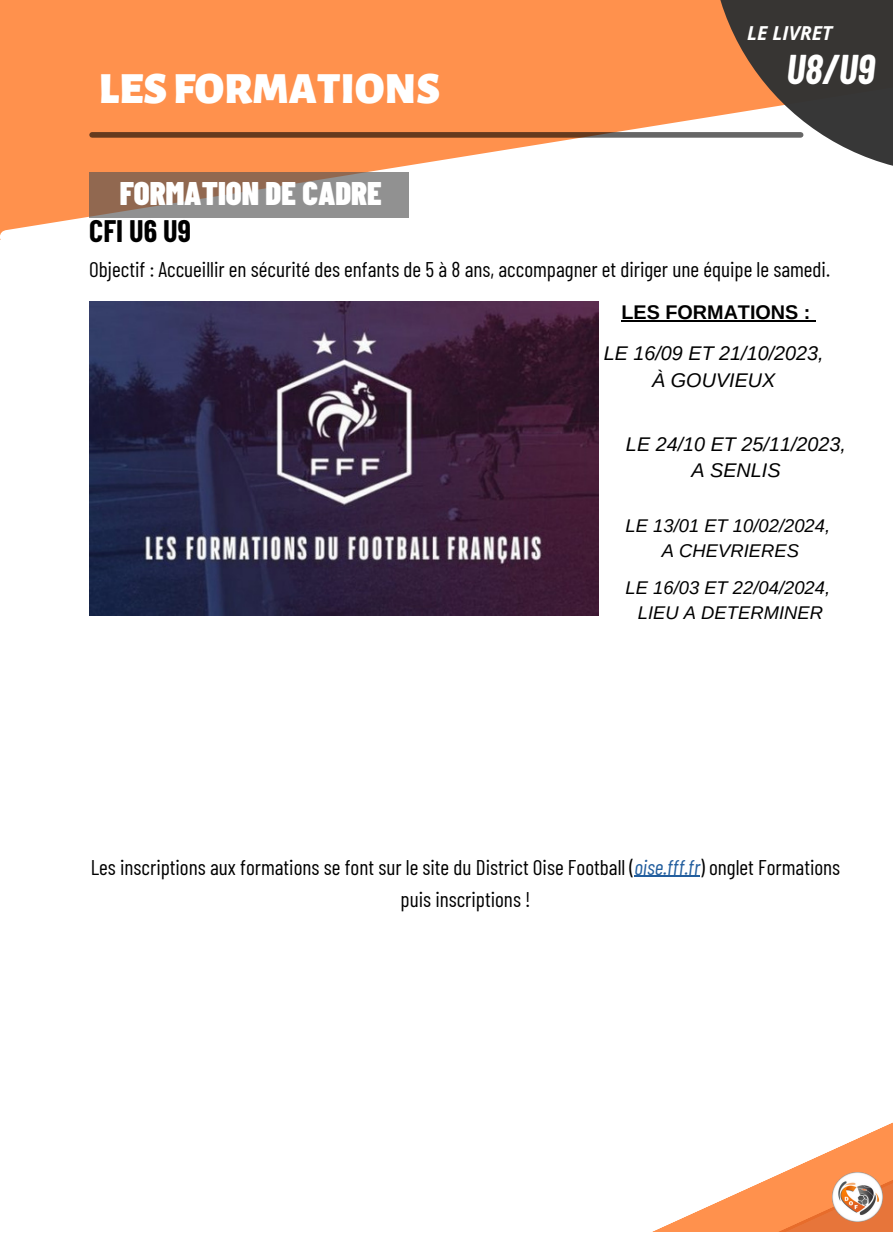
<style>
.page{position:relative;width:893px;height:1233px;background:#fff}
.page>*{position:absolute;margin:0;border:0;box-sizing:border-box;transform-origin:0 0}
.t1{font:900 45px "Alegreya Sans";color:#fff}
.t2{font:italic 700 40.65px "Barlow Condensed";color:#fff}
.t3{font:900 32.7px "Barlow Condensed";color:#fff}
.t4{font:700 30.45px "Barlow Condensed";color:#000}
.t5{font:21.3px/32px "Barlow Condensed";color:#000;text-align:center}
.t6{font:italic 19.8px "Arimo";color:#000}
.t7{font:700 19.8px "Arimo";color:#000}
.t8{font:italic 700 19.2px "Open Sans";color:#fff}
.t9{font:italic 18.45px "Arimo";color:#000}
.s1{font-style:italic;color:#225e9e}
</style>
<div class="page">
<svg style="left:652px;top:1123px;width:240px;height:109px"></svg>
<div style="left:0;top:0;width:709px;height:71px;background:#ff914d"></div>
<svg style="left:0;top:71px;width:709px;height:169px"></svg>
<svg style="left:92px;top:132px;width:617px;height:6px;fill:#663a1e"></svg>
<svg style="left:89px;top:172px;width:319px;height:46px;fill:#919191"></svg>
<img style="left:832px;top:1172px;width:50px;height:50px">
<svg style="left:709px;top:0;width:183px;height:166px;fill:#373737"></svg>
<hr style="left:634px;top:876px;width:66px;height:1px;background:#225e9e">
<img style="left:89px;top:301px;width:509px;height:315px">
<hr style="left:621px;top:321px;width:189px;height:1px;background:#000">
<p class="t1" style="left:99px;top:67px;width:343px">LES FORMATIONS</p>
<p class="t3" style="left:120px;top:172px;width:263px">FORMATION DE CADRE</p>
<p class="t8" style="left:747px;top:19px;width:87px">LE LIVRET</p>
<p class="t2" style="left:786px;top:44px;width:90px">U8/U9</p>
<p class="t4" style="left:89px;top:212px;width:103px">CFI U6 U9</p>
<p class="t5" style="left:89px;top:253px;width:742px">Objectif : Accueillir en sécurité des enfants de 5 à 8 ans, accompagner et diriger une équipe le samedi.</p>
<p class="t7" style="left:621px;top:301px;width:190px">LES FORMATIONS :</p>
<p class="t6" style="left:603px;top:342px;width:221px">LE 16/09 ET 21/10/2023,</p>
<p class="t6" style="left:652px;top:369px;width:125px">À GOUVIEUX</p>
<p class="t6" style="left:626px;top:433px;width:221px">LE 24/10 ET 25/11/2023,</p>
<p class="t6" style="left:691px;top:460px;width:91px">A SENLIS</p>
<p class="t9" style="left:625px;top:516px;width:206px">LE 13/01 ET 10/02/2024,</p>
<p class="t9" style="left:662px;top:540px;width:138px">A CHEVRIERES</p>
<p class="t9" style="left:625px;top:577px;width:206px">LE 16/03 ET 22/04/2024,</p>
<p class="t9" style="left:638px;top:602px;width:186px">LIEU A DETERMINER</p>
<p class="t5" style="left:91px;top:850px;width:750px">Les inscriptions aux formations se font sur le site du District Oise Football (<span class="s1">oise.fff.fr</span>) onglet Formations puis inscriptions !</p>
</div>
